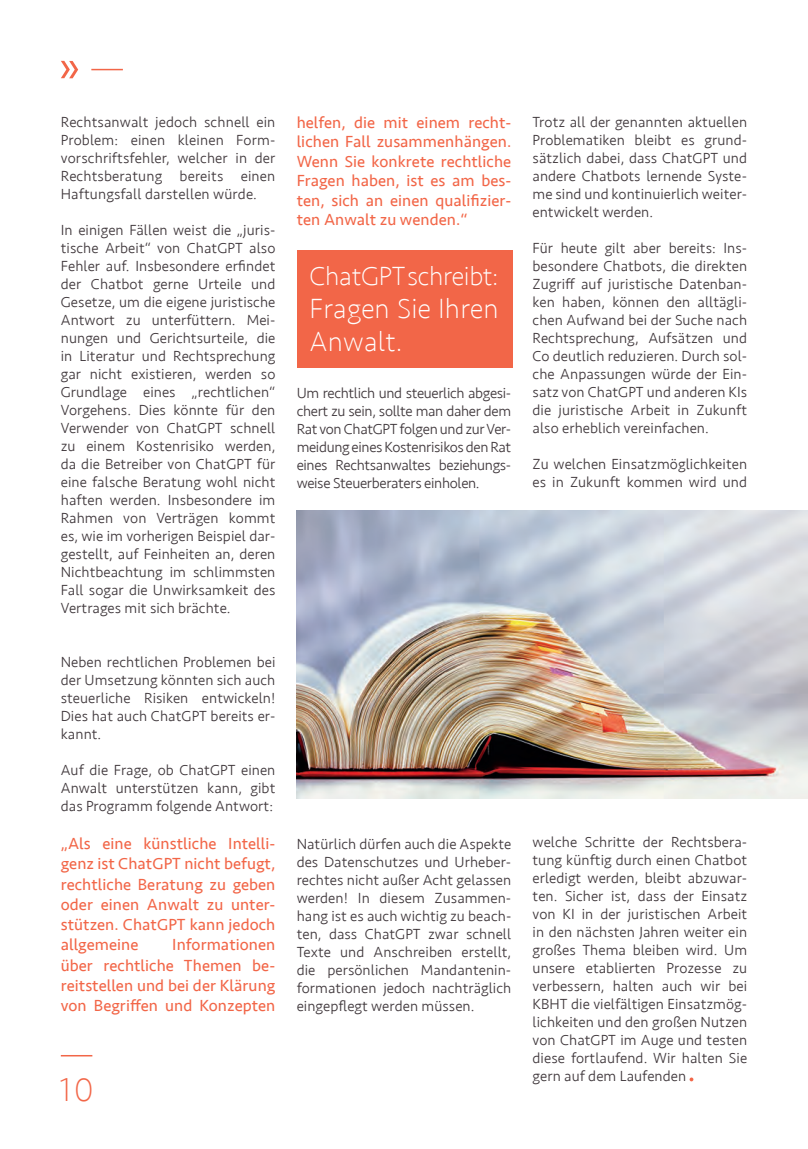
<style>
.page{position:relative;width:808px;height:1149px;background:#fff}
.page>*{position:absolute;margin:0;border:0;box-sizing:border-box;transform-origin:0 0}
.t1{font:200 34.05px "Seravek";color:#f26648}
.t2{font:200 28.5px/33px "Seravek";letter-spacing:.01em;color:#fff}
.t3{font:200 27px "Seravek";letter-spacing:-.01em;color:#fff}
.t4{font:16.5px/20.2px "Seravek";letter-spacing:.005em;color:#f26648;text-align:justify}
.t5{font:300 15px/18px "Seravek";letter-spacing:.005em;color:#3f373b;text-align:justify}
</style>
<div class="page">
<hr style="left:61px;top:1054px;width:31px;height:2px;background:#f26648">
<hr style="left:91px;top:69px;width:32px;height:1px;background:#f26648">
<svg style="left:61px;top:61px;width:17px;height:17px"></svg>
<div style="left:297px;top:250px;width:215px;height:117px;background:#f26648"></div>
<img style="left:297px;top:510px;width:511px;height:288px">
<p class="t5" style="left:61px;top:113px;width:216px">Rechtsanwalt jedoch schnell ein Problem: einen kleinen Form&shy;vorschriftsfehler, welcher in der Rechtsberatung bereits einen Haftungsfall darstellen würde.</p>
<p class="t5" style="left:61px;top:221px;width:216px">In einigen Fällen weist die „juris&shy;tische Arbeit“ von ChatGPT also Fehler auf. Insbesondere erfindet der Chatbot gerne Urteile und Gesetze, um die eigene juristische Antwort zu unterfüttern. Mei&shy;nungen und Gerichtsurteile, die in Literatur und Rechtsprechung gar nicht existieren, werden so Grundlage eines „rechtlichen“ Vorgehens. Dies könnte für den Verwender von ChatGPT schnell zu einem Kostenrisiko werden, da die Betreiber von ChatGPT für eine falsche Beratung wohl nicht haften werden. Insbesondere im Rahmen von Verträgen kommt es, wie im vorherigen Beispiel dar&shy;gestellt, auf Feinheiten an, deren Nichtbeachtung im schlimmsten Fall sogar die Unwirksamkeit des Vertrages mit sich brächte.</p>
<p class="t5" style="left:61px;top:653px;width:216px">Neben rechtlichen Problemen bei der Umsetzung könnten sich auch steuerliche Risiken entwickeln!<br>Dies hat auch ChatGPT bereits er&shy;kannt.</p>
<p class="t5" style="left:61px;top:761px;width:216px">Auf die Frage, ob ChatGPT einen Anwalt unterstützen kann, gibt das Programm folgende Antwort:</p>
<p class="t4" style="left:61px;top:833px;width:216px">„Als eine künstliche Intelli&shy;genz ist ChatGPT nicht befugt, rechtliche Beratung zu geben oder einen Anwalt zu unter&shy;stützen. ChatGPT kann jedoch allgemeine</p>
<p class="t4" style="left:61px;top:934px;width:216px;text-indent:111px">Informationen über rechtliche Themen be&shy;reitstellen und bei der Klärung von Begriffen und Konzepten</p>
<p class="t4" style="left:297px;top:112px;width:216px;line-height:19.5px">helfen, die mit einem recht&shy;lichen Fall zusammenhängen.<br>Wenn Sie konkrete rechtliche Fragen haben, ist es am bes&shy;ten, sich an einen qualifizier&shy;ten Anwalt zu wenden.“</p>
<h3 class="t3" style="left:309px;top:260px;width:191px">ChatGPT schreibt:</h3>
<h2 class="t2" style="left:309px;top:292px;width:191px">Fragen Sie Ihren<br>Anwalt.</h2>
<p class="t5" style="left:297px;top:384px;width:216px">Um rechtlich und steuerlich abgesi&shy;chert zu sein, sollte man daher dem Rat von ChatGPT folgen und zur Ver&shy;meidung eines Kostenrisikos den Rat eines Rechtsanwaltes beziehungs&shy;weise Steuerberaters einholen.</p>
<p class="t5" style="left:297px;top:834px;width:216px">Natürlich dürfen auch die Aspekte des Datenschutzes und Urheber&shy;rechtes nicht außer Acht gelassen werden! In diesem Zusammen&shy;hang ist es auch wichtig zu beach&shy;ten, dass ChatGPT zwar schnell Texte und Anschreiben erstellt, die persönlichen Mandantenin&shy;formationen jedoch nachträglich eingepflegt werden müssen.</p>
<h1 class="t1" style="left:60px;top:1069px;width:35px">10</h1>
<p class="t5" style="left:532px;top:113px;width:216px">Trotz all der genannten aktuellen Problematiken bleibt es grund&shy;sätzlich dabei, dass ChatGPT und andere Chatbots lernende Syste&shy;me sind und kontinuierlich weiter&shy;entwickelt werden.</p>
<p class="t5" style="left:532px;top:239px;width:216px">Für heute gilt aber bereits: Ins&shy;besondere Chatbots, die direkten Zugriff auf juristische Datenban&shy;ken haben, können den alltägli&shy;chen Aufwand bei der Suche nach Rechtsprechung, Aufsätzen und Co deutlich reduzieren. Durch sol&shy;che Anpassungen würde der Ein&shy;satz von ChatGPT und anderen KIs die juristische Arbeit in Zukunft also erheblich vereinfachen.</p>
<p class="t5" style="left:532px;top:455px;width:216px">Zu welchen Einsatzmöglichkeiten es in Zukunft kommen wird und</p>
<p class="t5" style="left:532px;top:833px;width:216px">welche Schritte der Rechtsbera&shy;tung künftig durch einen Chatbot erledigt werden, bleibt abzuwar&shy;ten. Sicher ist, dass der Einsatz von KI in der juristischen Arbeit in den nächsten Jahren weiter ein großes Thema bleiben wird. Um unsere etablierten Prozesse zu verbessern, halten auch wir bei KBHT die vielfältigen Einsatzmög&shy;lichkeiten und den großen Nutzen von ChatGPT im Auge und testen diese fortlaufend. Wir halten Sie gern auf dem Laufenden</p>
</div>
